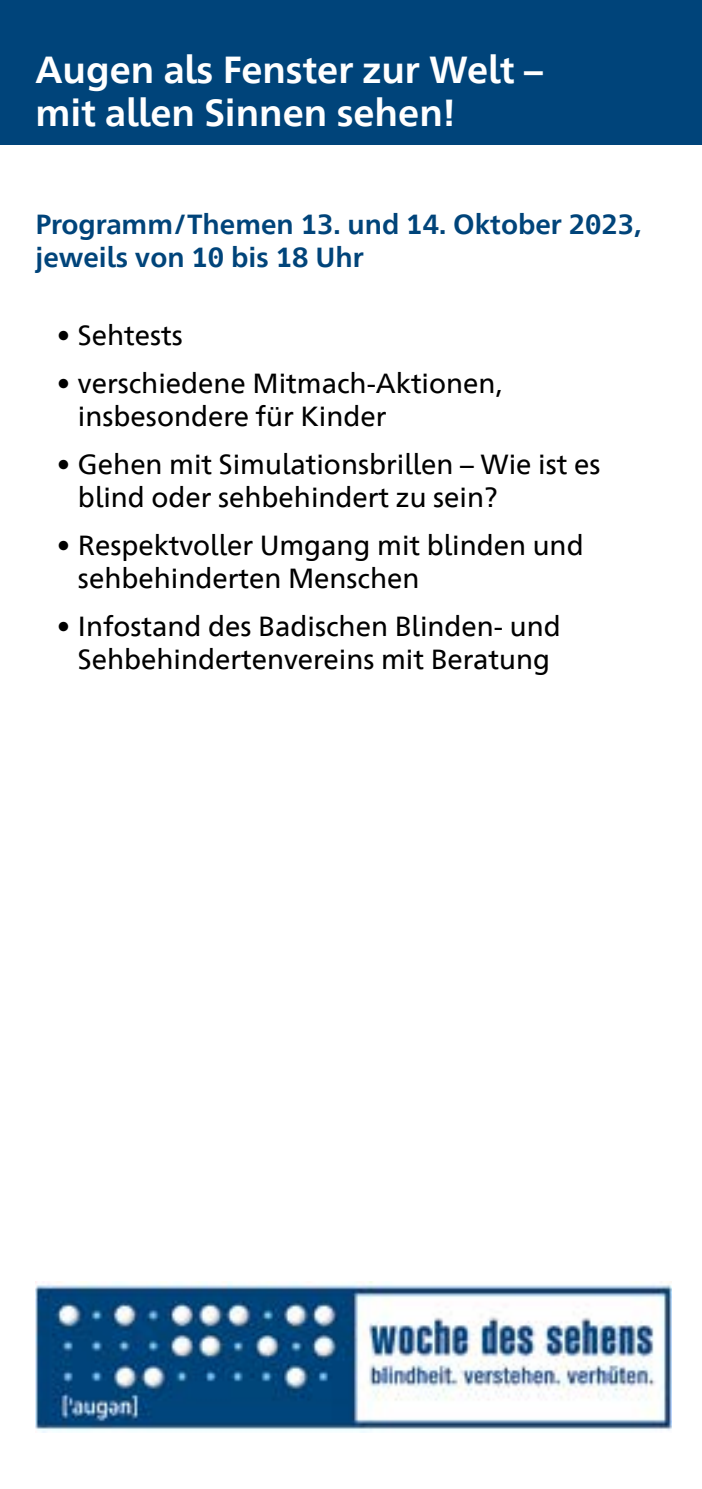
<style>
.page{position:relative;width:702px;height:1489px;background:#fff}
.page>*{position:absolute;margin:0;border:0;box-sizing:border-box;transform-origin:0 0}
.H1_Headline{font:700 37.5px/42.5px "Frutiger Neue 1450 Pro";color:#fff}
.t1{font:27.5px/33px "Frutiger Neue 1450 Pro";color:#000}
.H2_Subheadline_Text_in_blau{font:700 27.5px/33px "Frutiger Neue 1450 Pro";color:#00447a}
</style>
<div class="page">
<div style="left:0;top:0;width:702px;height:145px;background:#00447a"></div>
<img style="left:35px;top:1281px;width:636px;height:150px">
<h1 class="H1_Headline" style="left:35px;top:46px;width:509px">Augen als Fenster zur Welt – mit allen Sinnen sehen!</h1>
<h2 class="H2_Subheadline_Text_in_blau" style="left:35px;top:206px;width:607px">Programm/Themen 13. und 14. Oktober 2023, jeweils von 10 bis 18 Uhr</h2>
<p class="t1" style="left:57px;top:317px;width:128px">• Sehtests</p>
<p class="t1" style="left:78px;top:365px;width:425px;text-indent:-21px">• verschiedene Mitmach-Aktionen, insbesondere für Kinder</p>
<p class="t1" style="left:78px;top:446px;width:524px;text-indent:-21px">• Gehen mit Simulationsbrillen – Wie ist es blind oder sehbehindert zu sein?</p>
<p class="t1" style="left:78px;top:527px;width:507px;text-indent:-21px">• Respektvoller Umgang mit blinden und sehbehinderten Menschen</p>
<p class="t1" style="left:57px;top:608px;width:505px;text-align:center">• Infostand des Badischen Blinden- und<br>Sehbehindertenvereins mit Beratung</p>
</div>
